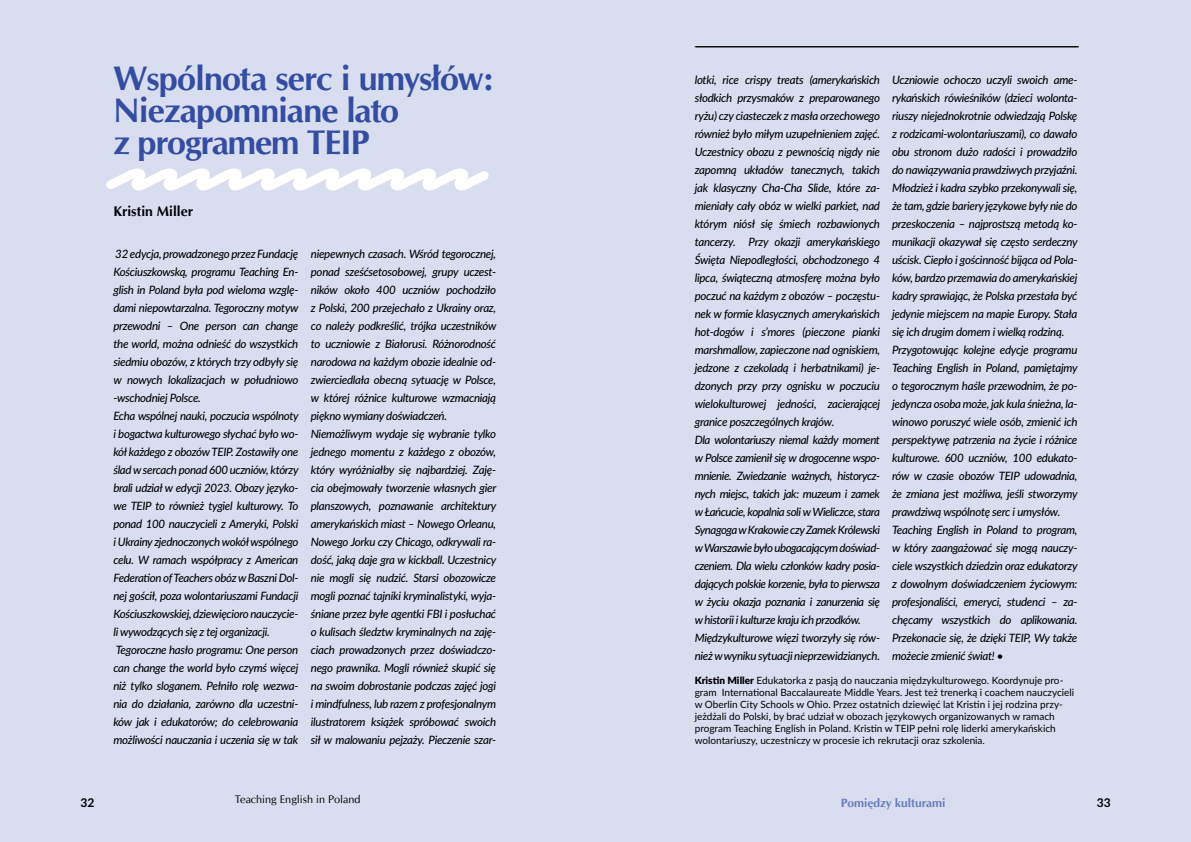
<style>
.page{position:relative;width:1191px;height:842px;background:#d8ddf0}
.page>*{position:absolute;margin:0;border:0;box-sizing:border-box;transform-origin:0 0}
.t1{font:700 34px/32px "URW Classico";letter-spacing:-.02em;color:#344da1}
.t2{font:700 14px "URW Classico";color:#000}
.t3{font:700 12px "URW Classico";color:#667bbc}
.t4{font:700 12px "Lato";color:#000}
.t5{font:italic 500 11.5px/18px "Lato";letter-spacing:-.025em;color:#000}
.t6{font:11px "URW Classico";color:#000}
.t7{font:10px/12px "Lato";color:#000}
.s1{font-weight:900}
</style>
<div class="page">
<hr style="left:694px;top:46px;width:383px;height:1px;background:#000">
<svg style="left:106px;top:168px;width:383px;height:23px"></svg>
<hr style="left:696px;top:46px;width:383px;height:1px;background:#000">
<h1 class="t1" style="left:113px;top:62px;width:381px">Wspólnota serc i umysłów:<br>N iezapomniane lato<br>z programem TEIP</h1>
<p class="t2" style="left:113px;top:202px;width:81px">Kristin Miller</p>
<p class="t5" style="left:113px;top:244px;width:187px">32 edycja, prowadzonego przez Fundację Kościuszkowską, programu Teaching En&shy;glish in Poland była pod wieloma wzglę&shy;dami niepowtarzalna. Tegoroczny motyw przewodni – One person can change the world, można odnieść do wszystkich siedmiu obozów, z których trzy odbyły się w nowych lokalizacjach w południowo -wschodniej Polsce.<br>Echa wspólnej nauki, poczucia wspólnoty i bogactwa kulturowego słychać było wo&shy;kół każdego z obozów TEIP. Zostawiły one ślad w sercach ponad 600 uczniów, którzy brali udział w edycji 2023. Obozy języko&shy;we TEIP to również tygiel kulturowy. To ponad 100 nauczycieli z Ameryki, Polski i Ukrainy zjednoczonych wokół wspólnego celu. W ramach współpracy z American Federation of Teachers obóz w Baszni Dol&shy;nej gościł, poza wolontariuszami Fundacji Kościuszkowskiej, dziewięcioro nauczycie&shy;li wywodzących się z tej organizacji.<br>Tegoroczne hasło programu: One person can change the world było czymś więcej niż tylko sloganem. Pełniło rolę wezwa&shy;nia do działania, zarówno dla uczestni&shy;ków jak i edukatorów; do celebrowania możliwości nauczania i uczenia się w tak</p>
<p class="t5" style="left:311px;top:244px;width:187px">niepewnych czasach. Wśród tegorocznej, ponad sześćsetosobowej, grupy uczest&shy;ników około 400 uczniów pochodziło z Polski, 200 przejechało z Ukrainy oraz, co należy podkreślić, trójka uczestników to uczniowie z Białorusi. Różnorodność narodowa na każdym obozie idealnie od&shy;zwierciedlała obecną sytuację w Polsce, w której różnice kulturowe wzmacniają piękno wymiany doświadczeń.<br>Niemożliwym wydaje się wybranie tylko jednego momentu z każdego z obozów, który wyróżniałby się najbardziej. Zaję&shy;cia obejmowały tworzenie własnych gier planszowych, poznawanie architektury amerykańskich miast – Nowego Orleanu, Nowego Jorku czy Chicago, odkrywali ra&shy;dość, jaką daje gra w kickball. Uczestnicy nie mogli się nudzić. Starsi obozowicze mogli poznać tajniki kryminalistyki, wyja&shy;śniane przez byłe agentki FBI i posłuchać o kulisach śledztw kryminalnych na zaję&shy;ciach prowadzonych przez doświadczo&shy;nego prawnika. Mogli również skupić się na swoim dobrostanie podczas zajęć jogi i mindfulness, lub razem z profesjonalnym ilustratorem książek spróbować swoich sił w malowaniu pejzaży. Pieczenie szar-</p>
<p class="t5" style="left:694px;top:70px;width:187px">lotki, rice crispy treats (amerykańskich słodkich przysmaków z preparowanego ryżu) czy ciasteczek z masła orzechowego również było miłym uzupełnieniem zajęć.<br>Uczestnicy obozu z pewnością nigdy nie zapomną układów tanecznych, takich jak klasyczny Cha-Cha Slide, które za&shy;mieniały cały obóz w wielki parkiet, nad którym niósł się śmiech rozbawionych tancerzy. Przy okazji amerykańskiego Święta Niepodległości, obchodzonego 4 lipca, świąteczną atmosferę można było poczuć na każdym z obozów – poczęstu&shy;nek w formie klasycznych amerykańskich hot-dogów i s’mores (pieczone pianki marshmallow, zapieczone nad ogniskiem, jedzone z czekoladą i herbatnikami) je&shy;dzonych przy przy ognisku w poczuciu wielokulturowej jedności, zacierającej granice poszczególnych krajów.<br>Dla wolontariuszy niemal każdy moment w Polsce zamienił się w drogocenne wspo&shy;mnienie. Zwiedzanie ważnych, historycz&shy;nych miejsc, takich jak: muzeum i zamek w Łańcucie, kopalnia soli w Wieliczce, stara Synagoga w Krakowie czy Zamek Królewski w Warszawie było ubogacającym doświad&shy;czeniem. Dla wielu członków kadry posia&shy;dających polskie korzenie, była to pierwsza w życiu okazja poznania i zanurzenia się w historii i kulturze kraju ich przodków.<br>Międzykulturowe więzi tworzyły się rów&shy;nież w wyniku sytuacji nieprzewidzianych.</p>
<p class="t5" style="left:892px;top:70px;width:187px">Uczniowie ochoczo uczyli swoich ame&shy;rykańskich rówieśników (dzieci wolonta&shy;riuszy niejednokrotnie odwiedzają Polskę z rodzicami-wolontariuszami), co dawało obu stronom dużo radości i prowadziło do nawiązywania prawdziwych przyjaźni.<br>Młodzież i kadra szybko przekonywali się, że tam, gdzie bariery językowe były nie do przeskoczenia – najprostszą metodą ko&shy;munikacji okazywał się często serdeczny uścisk. Ciepło i gościnność bijąca od Pola&shy;ków, bardzo przemawia do amerykańskiej kadry sprawiając, że Polska przestała być jedynie miejscem na mapie Europy. Stała się ich drugim domem i wielką rodziną.<br>Przygotowując kolejne edycje programu Teaching English in Poland, pamiętajmy o tegorocznym haśle przewodnim, że po&shy;jedyncza osoba może, jak kula śnieżna, la&shy;winowo poruszyć wiele osób, zmienić ich perspektywę patrzenia na życie i różnice kulturowe. 600 uczniów, 100 edukato&shy;rów w czasie obozów TEIP udowadnia, że zmiana jest możliwa, jeśli stworzymy prawdziwą wspólnotę serc i umysłów.<br>Teaching English in Poland to program, w który zaangażować się mogą nauczy&shy;ciele wszystkich dziedzin oraz edukatorzy z dowolnym doświadczeniem życiowym: profesjonaliści, emeryci, studenci – za&shy;chęcamy wszystkich do aplikowania.<br>Przekonacie się, że dzięki TEIP, Wy także możecie zmienić świat! •</p>
<p class="t7" style="left:694px;top:674px;width:381px"><span class="s1">Kristin Miller</span> Edukatorka z pasją do nauczania międzykulturowego. Koordynuje pro&shy;gram International Baccalaureate Middle Years. Jest też trenerką i coachem nauczycieli w Oberlin City Schools w Ohio. Przez ostatnich dziewięć lat Kristin i jej rodzina przy&shy;jeżdżali do Polski, by brać udział w obozach językowych organizowanych w ramach program Teaching English in Poland. Kristin w TEIP pełni rolę liderki amerykańskich wolontariuszy, uczestniczy w procesie ich rekrutacji oraz szkolenia.</p>
<p class="t6" style="left:235px;top:792px;width:127px">Teaching English in Poland</p>
<p class="t4" style="left:80px;top:793px;width:15px">32</p>
<p class="t3" style="left:841px;top:795px;width:106px">Pomiędzy kulturami</p>
<p class="t4" style="left:1097px;top:793px;width:15px">33</p>
</div>
